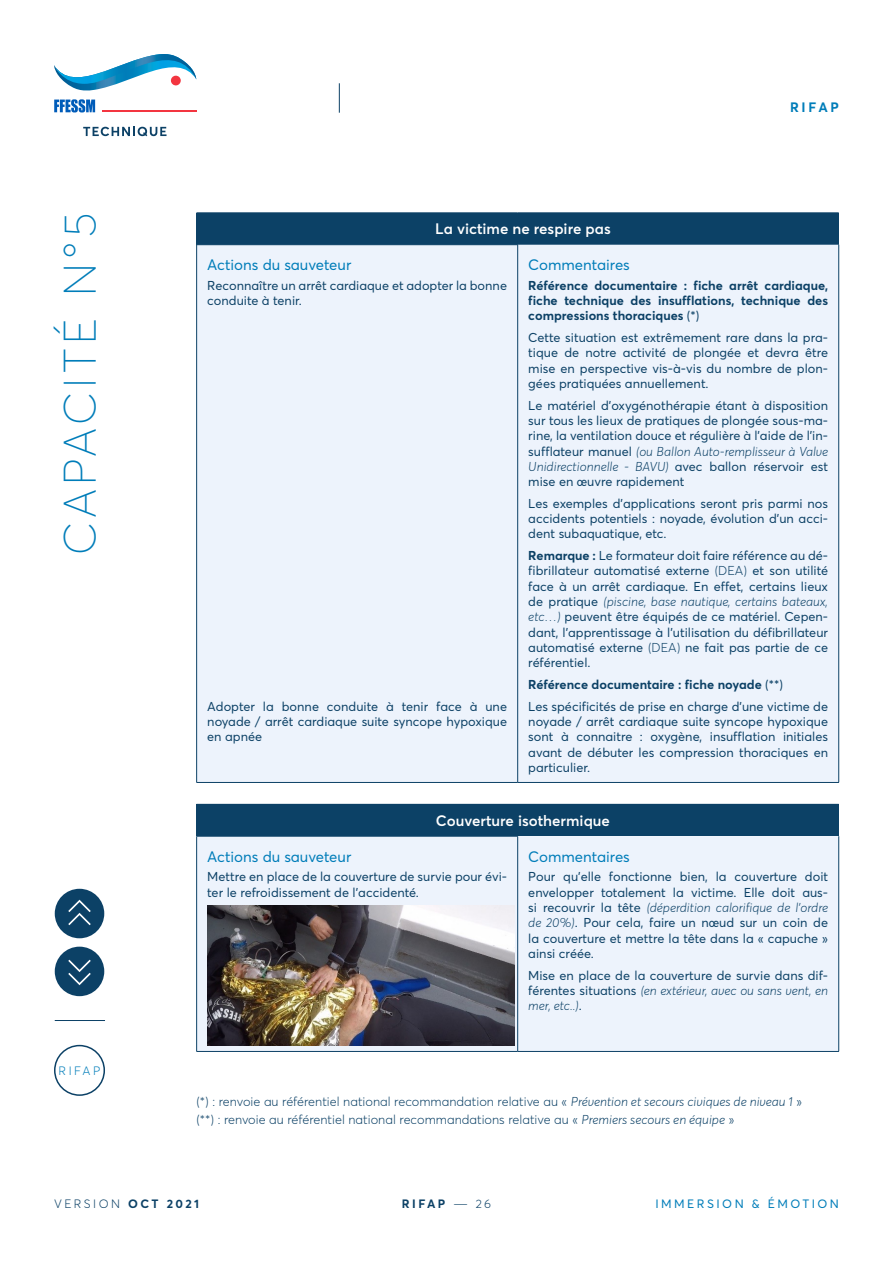
<style>
.page{position:relative;width:893px;height:1263px;background:#fff}
.page>*{position:absolute;margin:0;border:0;box-sizing:border-box;transform-origin:0 0}
.t1{font:100 45px "Averta";letter-spacing:.105em;color:#007db9}
.t2{font:15px "Averta";color:#007db9}
.t3{font:600 15px "Averta";color:#fff}
.t4{font:700 13.5px "Averta";letter-spacing:.205em;color:#007db9}
.t5{font:12.75px/15.3px "Averta";color:#0c4166;text-align:justify}
.t6{font:300 12.75px/18.8px "Averta";color:#0c4166}
.t7{font:700 12.75px/15.3px "Averta";color:#0c4166;text-align:justify}
.t8{font:12px "Averta";letter-spacing:.205em;color:#007db9}
.t9{font:300 12px "Averta";letter-spacing:.205em;color:#0c4166}
.t10{font:700 12px "Averta";letter-spacing:.205em;color:#0c4166}
.t11{font:300 12px "Averta";letter-spacing:.205em;color:#007db9}
.s1{font-weight:400}
.s2{font-weight:300;font-style:italic}
.s3{font-weight:700}
.s4{font-weight:300}
.s5{font-style:italic}
</style>
<div class="page">
<svg style="left:54px;top:54px;width:142px;height:58px"></svg>
<svg style="left:83px;top:127px;width:84px;height:9px"></svg>
<hr style="left:339px;top:83px;width:1px;height:30px;background:#0c4166">
<div style="left:197px;top:213px;width:642px;height:32px;background:#0c4166"></div>
<div style="left:197px;top:245px;width:641px;height:537px;background:#edf3fc"></div>
<hr style="left:196px;top:213px;width:1px;height:31px;background:#0c4166">
<hr style="left:196px;top:245px;width:1px;height:537px;background:#0c4166">
<hr style="left:196px;top:244px;width:322px;height:1px;background:#0c4166">
<hr style="left:196px;top:782px;width:322px;height:1px;background:#0c4166">
<hr style="left:517px;top:245px;width:1px;height:537px;background:#0c4166">
<hr style="left:838px;top:245px;width:1px;height:537px;background:#0c4166">
<hr style="left:518px;top:782px;width:321px;height:1px;background:#0c4166">
<div style="left:197px;top:804px;width:642px;height:32px;background:#0c4166"></div>
<div style="left:197px;top:836px;width:641px;height:215px;background:#edf3fc"></div>
<hr style="left:196px;top:804px;width:1px;height:32px;background:#0c4166">
<hr style="left:196px;top:836px;width:1px;height:215px;background:#0c4166">
<hr style="left:196px;top:836px;width:322px;height:1px;background:#0c4166">
<hr style="left:196px;top:1051px;width:322px;height:1px;background:#0c4166">
<hr style="left:517px;top:836px;width:1px;height:215px;background:#0c4166">
<hr style="left:838px;top:836px;width:1px;height:215px;background:#0c4166">
<hr style="left:518px;top:1051px;width:321px;height:1px;background:#0c4166">
<img style="left:207px;top:905px;width:307px;height:140px">
<div style="left:55px;top:889px;width:49px;height:49px;background:#0c4166;border-radius:50%"></div>
<svg style="left:68px;top:900px;width:23px;height:25px"></svg>
<div style="left:55px;top:947px;width:49px;height:49px;background:#0c4166;border-radius:50%"></div>
<svg style="left:68px;top:960px;width:23px;height:25px"></svg>
<hr style="left:55px;top:1020px;width:50px;height:1px;background:#0c4166">
<div style="left:54px;top:1045px;width:51px;height:51px;border:2px solid #0c4166;border-radius:50%"></div>
<p class="t4" style="left:790px;top:99px;width:50px">RIFAP</p>
<h1 class="t1" style="left:52px;top:555px;width:344px;rotate:-90deg">CAPACITÉ N°5</h1>
<p class="t3" style="left:435px;top:219px;width:177px">La victime ne respire pas</p>
<p class="t2" style="left:207px;top:256px;width:146px">Actions du sauveteur</p>
<p class="t5" style="left:207px;top:278px;width:301px">Reconnaître un arrêt cardiaque et adopter la bonne conduite à tenir.</p>
<p class="t2" style="left:528px;top:256px;width:103px">Commentaires</p>
<p class="t7" style="left:528px;top:277px;width:301px">Référence documentaire : fiche arrêt cardiaque, fiche technique des insufflations, technique des compressions thoraciques <span class="s1">(*)</span></p>
<p class="t5" style="left:528px;top:330px;width:301px">Cette situation est extrêmement rare dans la pra&shy;tique de notre activité de plongée et devra être mise en perspective vis-à-vis du nombre de plon&shy;gées pratiquées annuellement.</p>
<p class="t5" style="left:528px;top:397px;width:301px">Le matériel d’oxygénothérapie étant à disposition sur tous les lieux de pratiques de plongée sous-ma&shy;rine, la ventilation douce et régulière à l’aide de l’in&shy;sufflateur manuel <span class="s2">(ou Ballon Auto-remplisseur à Valve Unidirectionnelle - BAVU)</span> avec ballon réservoir est mise en œuvre rapidement</p>
<p class="t5" style="left:528px;top:496px;width:301px">Les exemples d’applications seront pris parmi nos accidents potentiels : noyade, évolution d’un acci&shy;dent subaquatique, etc.</p>
<p class="t5" style="left:528px;top:548px;width:301px"><span class="s3">Remarque :</span> Le formateur doit faire référence au dé&shy;fibrillateur automatisé externe <span class="s4">(DEA)</span> et son utilité face à un arrêt cardiaque. En effet, certains lieux de pratique <span class="s2">(piscine, base nautique, certains bateaux, etc…)</span> peuvent être équipés de ce matériel. Cepen&shy;dant, l’apprentissage à l’utilisation du défibrillateur automatisé externe <span class="s4">(DEA)</span> ne fait pas partie de ce référentiel.</p>
<p class="t5" style="left:528px;top:673px;width:301px;line-height:21.8px"><span class="s3">Référence documentaire : fiche noyade</span> (**)<br>Les spécificités de prise en charge d’une victime de</p>
<p class="t5" style="left:528px;top:714px;width:301px">noyade / arrêt cardiaque suite syncope hypoxique sont à connaitre : oxygène, insufflation initiales avant de débuter les compression thoraciques en particulier.</p>
<p class="t5" style="left:207px;top:698px;width:301px">Adopter la bonne conduite à tenir face à une noyade / arrêt cardiaque suite syncope hypoxique en apnée</p>
<p class="t3" style="left:436px;top:811px;width:176px">Couverture isothermique</p>
<p class="t11" style="left:59px;top:1063px;width:43px">RIFAP</p>
<p class="t2" style="left:207px;top:847px;width:146px">Actions du sauveteur</p>
<p class="t5" style="left:207px;top:869px;width:301px">Mettre en place de la couverture de survie pour évi&shy;ter le refroidissement de l’accidenté.</p>
<p class="t2" style="left:528px;top:847px;width:103px">Commentaires</p>
<p class="t5" style="left:528px;top:869px;width:301px">Pour qu’elle fonctionne bien, la couverture doit envelopper totalement la victime. Elle doit aus&shy;si recouvrir la tête <span class="s2">(déperdition calorifique de l’ordre de 20%)</span>. Pour cela, faire un nœud sur un coin de la couverture et mettre la tête dans la « capuche » ainsi créée.</p>
<p class="t5" style="left:528px;top:967px;width:301px">Mise en place de la couverture de survie dans dif&shy;férentes situations <span class="s2">(en extérieur, avec ou sans vent, en mer, etc..)</span>.</p>
<p class="t6" style="left:196px;top:1092px;width:607px">(*) : renvoie au référentiel national recommandation relative au « <span class="s5">Prévention et secours civiques de niveau 1</span> » (**) : renvoie au référentiel national recommandations relative au « <span class="s5">Premiers secours en équipe</span> »</p>
<p class="t9" style="left:54px;top:1196px;width:147px">VERSION <span class="s3">OCT 2021</span></p>
<p class="t10" style="left:402px;top:1196px;width:91px">RIFAP <span class="s4">― 26</span></p>
<p class="t8" style="left:655px;top:1196px;width:185px">IMMERSION &amp; ÉMOTION</p>
</div>
